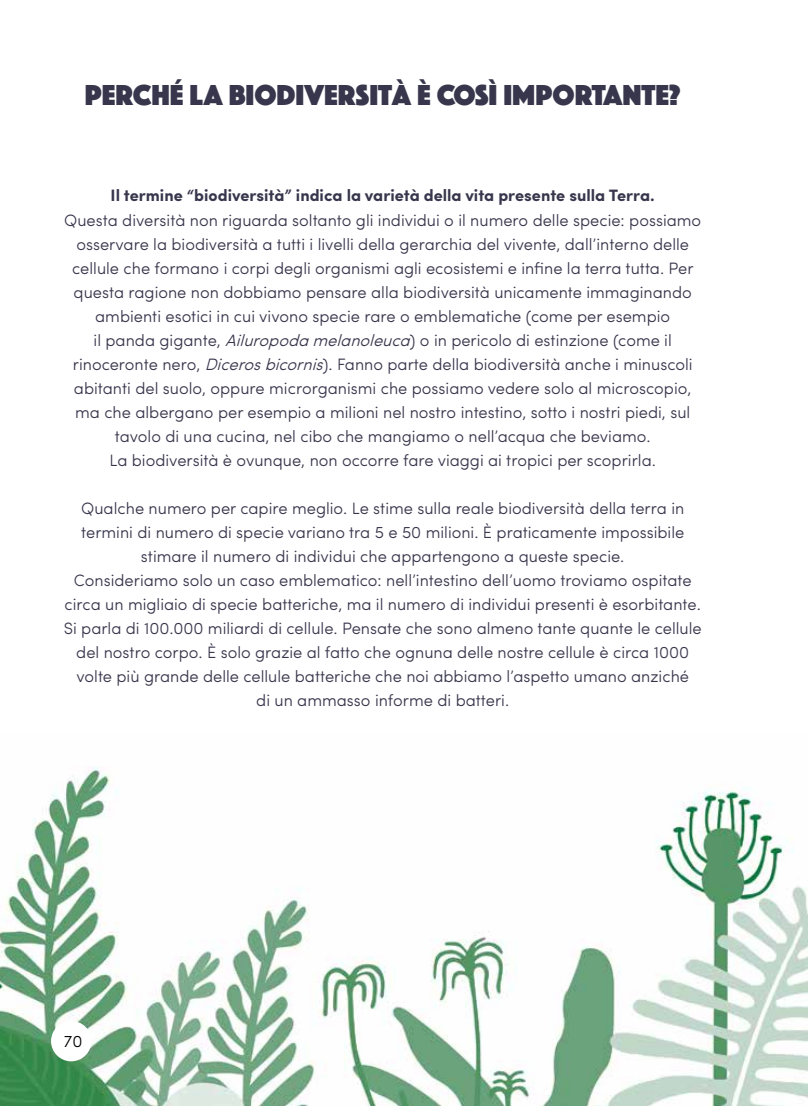
<style>
.page{position:relative;width:808px;height:1106px;background:#fff}
.page>*{position:absolute;margin:0;border:0;box-sizing:border-box;transform-origin:0 0}
.t1{font:30px "Phosphate Solid";color:#38364c}
.t2{font:300 16.5px/24px "Sofia Pro";color:#38364c;text-align:center}
.t3{font:700 16.5px "Sofia Pro";letter-spacing:.005em;color:#38364c}
.t4{font:300 16.5px "Sofia Pro";color:#000}
.s1{font-style:italic}
</style>
<div class="page">
<img style="left:0;top:767px;width:808px;height:339px">
<div style="left:51px;top:1020px;width:40px;height:41px;background:#fff;border-radius:50%"></div>
<h1 class="t1" style="left:85px;top:74px;width:597px">PERCHÉ LA BIODIVERSITÀ È COSÌ IMPORTANTE?</h1>
<p class="t3" style="left:111px;top:183px;width:546px">I l termine “biodiversità” indica la varietà della vita presente sulla Terra.</p>
<p class="t2" style="left:64px;top:207px;width:638px">Questa diversità non riguarda soltanto gli individui o il numero delle specie: possiamo osservare la biodiversità a tutti i livelli della gerarchia del vivente, dall’interno delle cellule che formano i corpi degli organismi agli ecosistemi e infine la terra tutta. Per questa ragione non dobbiamo pensare alla biodiversità unicamente immaginando ambienti esotici in cui vivono specie rare o emblematiche (come per esempio<br>il panda gigante, <span class="s1">Ailuropodamelanoleuca</span>) o in pericolo di estinzione (come il rinoceronte nero, <span class="s1">Dicerosbicornis</span>). Fanno parte della biodiversità anche i minuscoli abitanti del suolo, oppure microrganismi che possiamo vedere solo al microscopio, ma che albergano per esempio a milioni nel nostro intestino, sotto i nostri piedi, sul tavolo di una cucina, nel cibo che mangiamo o nell’acqua che beviamo.<br>La biodiversità è ovunque, non occorre fare viaggi ai tropici per scoprirla.</p>
<p class="t2" style="left:64px;top:495px;width:639px">Qualche numero per capire meglio. Le stime sulla reale biodiversità della terra in termini di numero di specie variano tra 5 e 50 milioni. È praticamente impossibile stimare il numero di individui che appartengono a queste specie.<br>Consideriamo solo un caso emblematico: nell’intestino dell’uomo troviamo ospitate circa un migliaio di specie batteriche, ma il numero di individui presenti è esorbitante.<br>Si parla di 100.000 miliardi di cellule. Pensate che sono almeno tante quante le cellule del nostro corpo. È solo grazie al fatto che ognuna delle nostre cellule è circa 1000 volte più grande delle cellule batteriche che noi abbiamo l’aspetto umano anziché<br>di un ammasso informe di batteri.</p>
<p class="t4" style="left:64px;top:1029px;width:20px">70</p>
</div>
